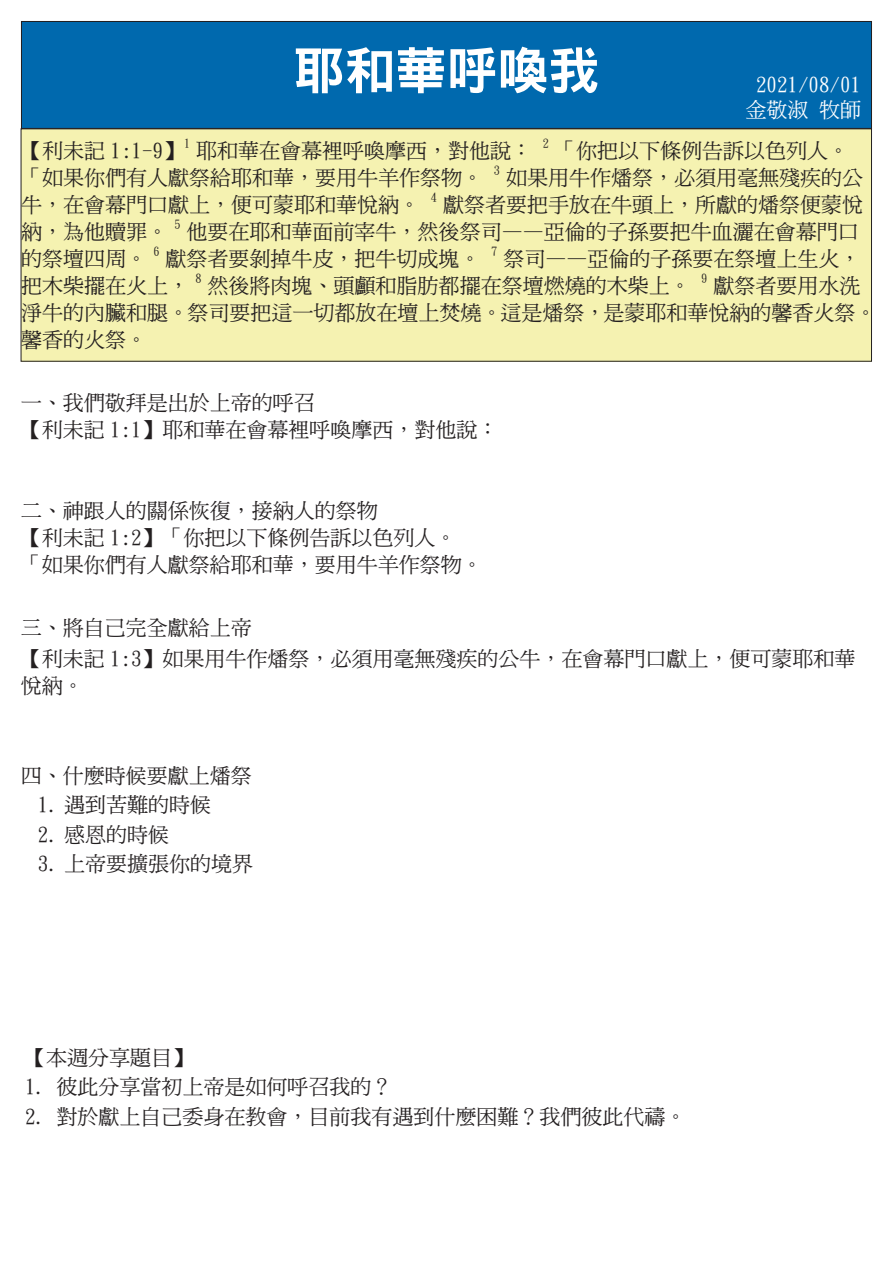
<style>
.page{position:relative;width:893px;height:1263px;background:#fff}
.page>*{position:absolute;margin:0;border:0;box-sizing:border-box;transform-origin:0 0}
.t1{font:51px "DFN Hei XB HK BF";color:#fff}
.t2{font:21px/27px "DF Ming Md HK BF";color:#231f20}
.t3{font:21px/25.2px "DF Ming Md HK BF";color:#fff;text-align:center}
.t4{font:12.3px "DF Ming Md HK BF";color:#231f20}
</style>
<div class="page">
<div style="left:21px;top:129px;width:850px;height:232px;background:#f5f2b1"></div>
<div style="left:21px;top:21px;width:850px;height:107px;background:#0069ae"></div>
<div style="left:21px;top:21px;width:851px;height:108px;border:1px solid #231f20"></div>
<p class="t1" style="left:293px;top:45px;width:308px">耶和華呼喚我</p>
<p class="t3" style="left:746px;top:72px;width:117px">2021/08/01金敬淑 牧師</p>
<p class="t2" style="left:21px;top:137px;width:164px">【利未記 1:1-9】</p>
<p class="t4" style="left:184px;top:137px;width:8px">1</p>
<p class="t2" style="left:196px;top:137px;width:337px">耶和華在會幕裡呼喚摩西，對他說：</p>
<p class="t4" style="left:543px;top:137px;width:8px">2</p>
<p class="t2" style="left:555px;top:137px;width:295px">「你把以下條例告訴以色列人。</p>
<p class="t2" style="left:21px;top:164px;width:463px">「如果你們有人獻祭給耶和華，要用牛羊作祭物。</p>
<p class="t4" style="left:494px;top:164px;width:8px">3</p>
<p class="t2" style="left:506px;top:164px;width:358px">如果用牛作燔祭，必須用毫無殘疾的公</p>
<p class="t2" style="left:21px;top:191px;width:400px">牛，在會幕門口獻上，便可蒙耶和華悅納。</p>
<p class="t4" style="left:431px;top:191px;width:8px">4</p>
<p class="t2" style="left:443px;top:191px;width:421px">獻祭者要把手放在牛頭上，所獻的燔祭便蒙悅</p>
<p class="t2" style="left:21px;top:218px;width:149px">納，為他贖罪。</p>
<p class="t4" style="left:174px;top:218px;width:8px">5</p>
<p class="t2" style="left:187px;top:218px;width:673px">他要在耶和華面前宰牛，然後祭司——亞倫的子孫要把牛血灑在會幕門口</p>
<p class="t2" style="left:21px;top:245px;width:128px">的祭壇四周。</p>
<p class="t4" style="left:153px;top:245px;width:8px">6</p>
<p class="t2" style="left:166px;top:245px;width:316px">獻祭者要剝掉牛皮，把牛切成塊。</p>
<p class="t4" style="left:491px;top:245px;width:8px">7</p>
<p class="t2" style="left:503px;top:245px;width:358px">祭司——亞倫的子孫要在祭壇上生火，</p>
<p class="t2" style="left:21px;top:272px;width:169px">把木柴擺在火上，</p>
<p class="t4" style="left:195px;top:272px;width:8px">8</p>
<p class="t2" style="left:208px;top:272px;width:484px">然後將肉塊、頭顱和脂肪都擺在祭壇燃燒的木柴上。</p>
<p class="t4" style="left:701px;top:272px;width:8px">9</p>
<p class="t2" style="left:21px;top:272px;width:857px;text-indent:692px">獻祭者要用水洗淨牛的內臟和腿。祭司要把這一切都放在壇上焚燒。這是燔祭，是蒙耶和華悅納的馨香火祭。馨香的火祭。</p>
<p class="t2" style="left:21px;top:389px;width:295px">一、我們敬拜是出於上帝的呼召</p>
<p class="t2" style="left:21px;top:416px;width:479px">【利未記 1:1】耶和華在會幕裡呼喚摩西，對他說：</p>
<p class="t2" style="left:21px;top:497px;width:358px">二、神跟人的關係恢復，接納人的祭物</p>
<p class="t2" style="left:21px;top:524px;width:437px">【利未記 1:2】「你把以下條例告訴以色列人。</p>
<p class="t2" style="left:21px;top:551px;width:464px">「如果你們有人獻祭給耶和華，要用牛羊作祭物。</p>
<p class="t2" style="left:21px;top:614px;width:232px">三、將自己完全獻給上帝</p>
<p class="t2" style="left:21px;top:645px;width:836px">【利未記 1:3】如果用牛作燔祭，必須用毫無殘疾的公牛，在會幕門口獻上，便可蒙耶和華悅納。</p>
<p class="t2" style="left:21px;top:762px;width:232px">四、什麼時候要獻上燔祭</p>
<p class="t2" style="left:38px;top:792px;width:175px">1. 遇到苦難的時候</p>
<p class="t2" style="left:38px;top:821px;width:133px">2. 感恩的時候</p>
<p class="t2" style="left:38px;top:850px;width:217px">3. 上帝要擴張你的境界</p>
<p class="t2" style="left:25px;top:1044px;width:169px">【本週分享題目】</p>
<p class="t2" style="left:25px;top:1073px;width:369px">1. 彼此分享當初上帝是如何呼召我的？</p>
<p class="t2" style="left:25px;top:1103px;width:663px">2. 對於獻上自己委身在教會，目前我有遇到什麼困難？我們彼此代禱。</p>
</div>
